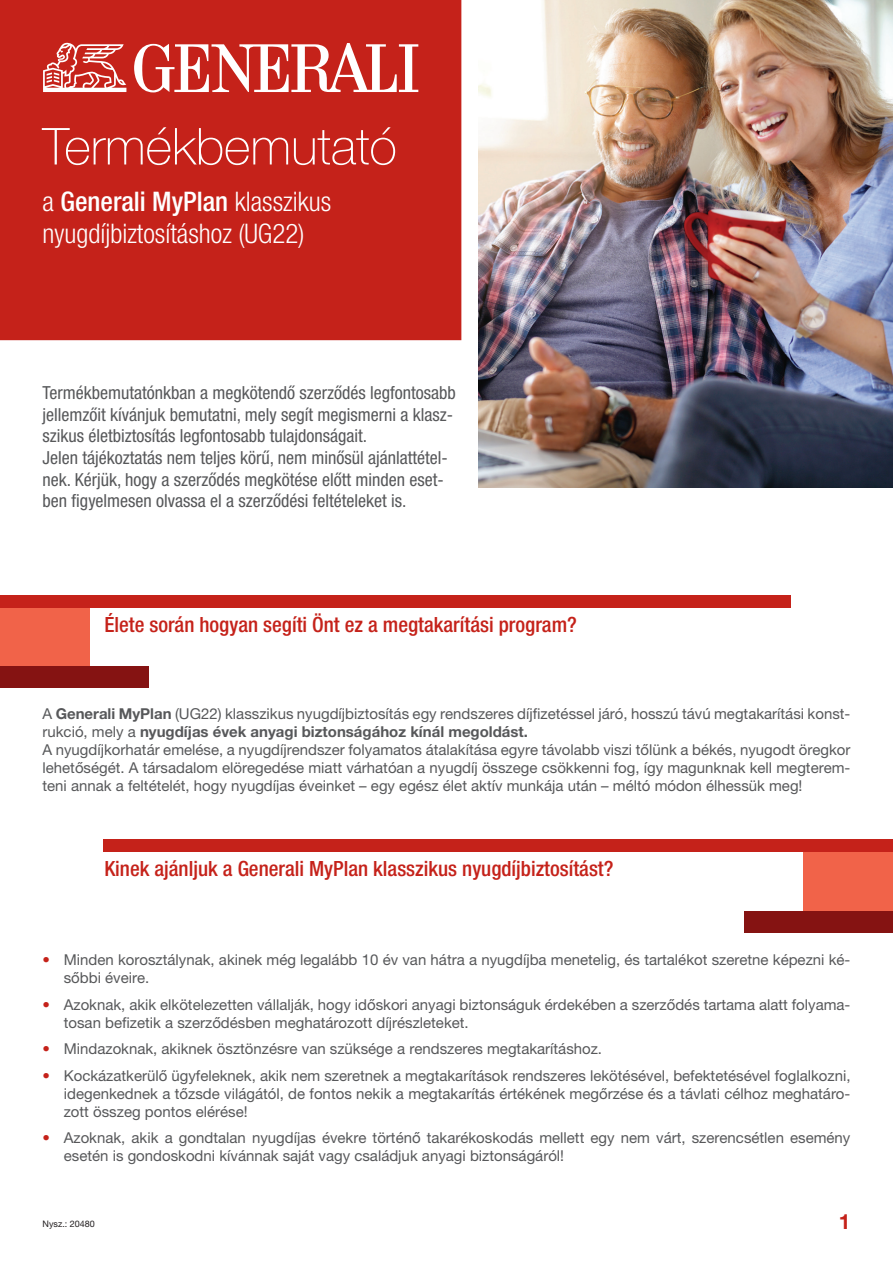
<style>
.page{position:relative;width:893px;height:1263px;background:#fff}
.page>*{position:absolute;margin:0;border:0;box-sizing:border-box;transform-origin:0 0}
.t1{font:100 51px "Helvetica Neue LT Pro";color:#fff}
.t2{font:300 condensed 27px/32.4px "Helvetica Neue LT Pro";color:#fff}
.t3{font:500 condensed 21px "Helvetica Neue LT Pro";color:#c5221a}
.t4{font:700 21px "Helvetica Neue LT Pro";color:#c5221a}
.t5{font:condensed 18px/21.6px "Helvetica Neue LT Pro";color:#57585a}
.bajusz{font:15px/18px "Helvetica Neue LT Pro";color:#57585a}
.t6{font:9px "Helvetica Neue LT Pro";color:#231f20}
.s1{font-weight:500}
.s2{font-weight:700}
.s3{color:#c5221a}
</style>
<div class="page">
<div style="left:0;top:0;width:461px;height:340px;background:#c5221a"></div>
<div style="left:0;top:114px;width:425px;height:65px;background:#c5221a"></div>
<div style="left:0;top:191px;width:425px;height:117px;background:#c5221a"></div>
<div style="left:0;top:607px;width:89px;height:60px;background:#f16349"></div>
<div style="left:0;top:595px;width:791px;height:12px;background:#c5221a"></div>
<div style="left:0;top:666px;width:149px;height:21px;background:#851312"></div>
<div style="left:804px;top:851px;width:89px;height:61px;background:#f16349"></div>
<div style="left:103px;top:839px;width:790px;height:13px;background:#c5221a"></div>
<div style="left:745px;top:911px;width:148px;height:21px;background:#851312"></div>
<svg style="left:43px;top:43px;width:375px;height:49px"></svg>
<img style="left:478px;top:0;width:415px;height:487px">
<p class="t1" style="left:43px;top:117px;width:356px">Termékbemutató</p>
<p class="t2" style="left:43px;top:185px;width:290px">a <span class="s1">Generali MyPlan</span> klasszikus nyugdíjbiztosításhoz (UG22)</p>
<p class="t5" style="left:43px;top:382px;width:415px">Termékbemutatónkban a megkötendő szerződés legfontosabb jellemzőit kívánjuk bemutatni, mely segít megismerni a klas - szikus életbiztosítás legfontosabb tulajdonságait.</p>
<p class="t5" style="left:43px;top:447px;width:407px">Jelen tájékoztatás nem teljes körű, nem minősül ajánlattétel&shy;nek. Kérjük, hogy a szerződés megkötése előtt minden eset&shy;ben figyelmesen olvassa el a szerződési feltételeket is.</p>
<p class="t3" style="left:104px;top:612px;width:474px">Élete során hogyan segíti Önt ez a megtakarítási program?</p>
<p class="bajusz" style="left:43px;top:705px;width:809px">A <span class="s2">Generali MyPlan</span> (UG22) klasszikus nyugdíjbiztosítás egy rendszeres díjfizetéssel járó, hosszú távú megtakarítási konst&shy;rukció, mely a <span class="s2">nyugdíjas évek anyagi biztonságához kínál megoldást.</span></p>
<p class="bajusz" style="left:43px;top:741px;width:809px;text-align:justify">A nyugdíjkorhatár emelése, a nyugdíjrendszer folyamatos átalakítása egyre távolabb viszi tőlünk a békés, nyugodt öregkor lehetőségét. A társadalom elöregedése miatt várhatóan a nyugdíj összege csökkenni fog, így magunknak kell megterem&shy;teni annak a feltételét, hogy nyugdíjas éveinket – egy egész élet aktív munkája után – méltó módon élhessük meg!</p>
<p class="t3" style="left:104px;top:856px;width:511px">Kinek ajánljuk a Generali MyPlan klasszikus nyugdíjbiztosítást?</p>
<p class="bajusz" style="left:64px;top:951px;width:788px;text-indent:-21px"><span class="s3">•</span> Minden korosztálynak, akinek még legalább 10 év van hátra a nyugdíjba menetelig, és tartalékot szeretne képezni ké&shy;sőbbi éveire.</p>
<p class="bajusz" style="left:64px;top:995px;width:788px;text-indent:-21px"><span class="s3">•</span> Azoknak, akik elkötelezetten vállalják, hogy időskori anyagi biztonságuk érdekében a szerződés tartama alatt folyama&shy;tosan befizetik a szerződésben meghatározott díjrészleteket.</p>
<p class="bajusz" style="left:43px;top:1040px;width:561px"><span class="s3">•</span> Mindazoknak, akiknek ösztönzésre van szüksége a rendszeres megtakarításhoz.</p>
<p class="bajusz" style="left:64px;top:1066px;width:788px;text-align:justify;text-indent:-21px"><span class="s3">•</span> Kockázatkerülő ügyfeleknek, akik nem szeretnek a megtakarítások rendszeres lekötésével, befektetésével foglalkozni, idegenkednek a tőzsde világától, de fontos nekik a megtakarítás értékének megőrzése és a távlati célhoz meghatáro&shy;zott összeg pontos elérése!</p>
<p class="bajusz" style="left:64px;top:1129px;width:788px;text-indent:-21px"><span class="s3">•</span> Azoknak, akik a gondtalan nyugdíjas évekre történő takarékoskodás mellett egy nem várt, szerencsétlen esemény esetén is gondoskodni kívánnak saját vagy családjuk anyagi biztonságáról!</p>
<p class="t6" style="left:43px;top:1218px;width:54px">Nysz.: 20480</p>
<p class="t4" style="left:839px;top:1209px;width:13px">1</p>
</div>
